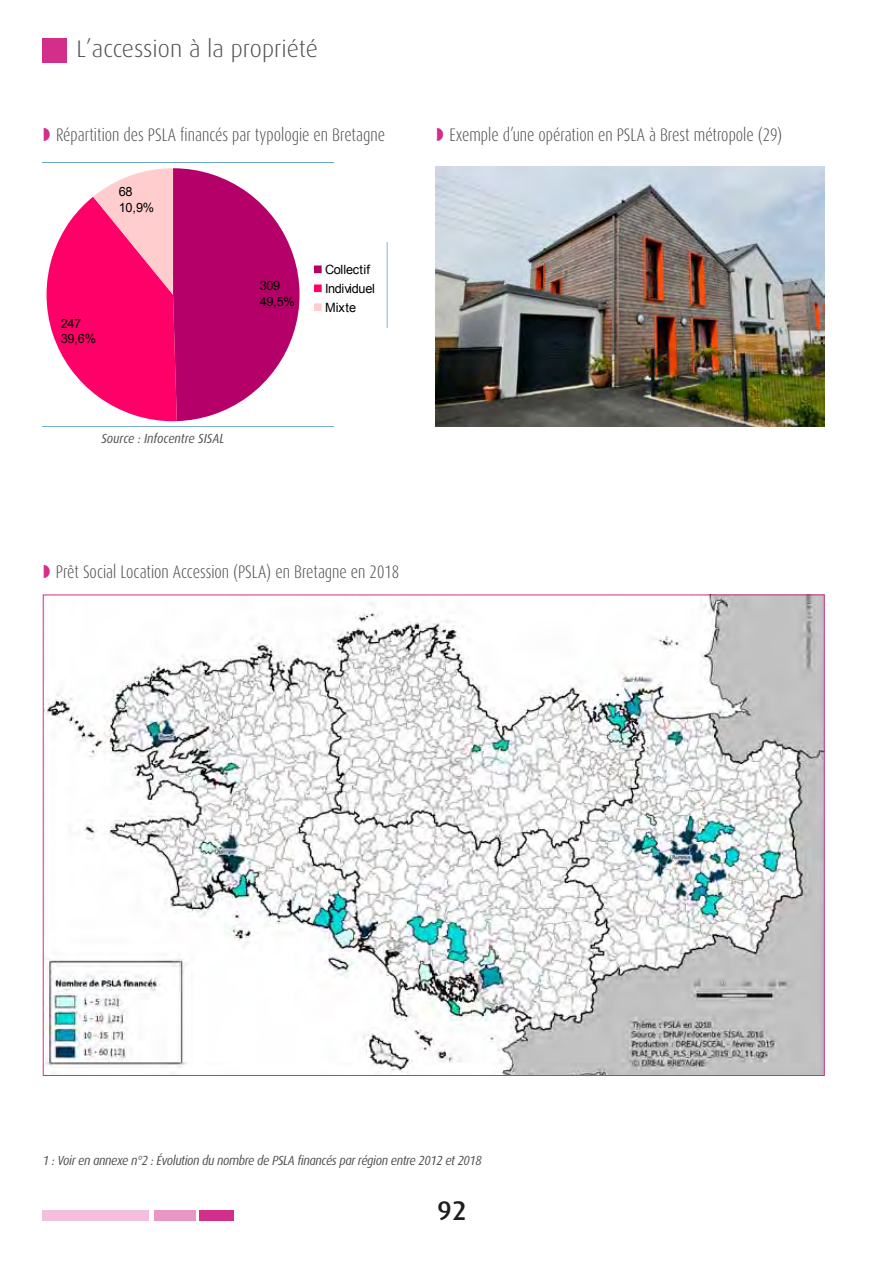
<style>
.page{position:relative;width:893px;height:1263px;background:#fff}
.page>*{position:absolute;margin:0;border:0;box-sizing:border-box;transform-origin:0 0}
.t1{font:500 27px "Dax OT";color:#1d1d1b}
.t2{font:300 24px "Dax OT";color:#4f4f4f}
.t3{font:300 condensed 18.15px "Dax OT";color:#4f4f4f;scale:.91 1}
.t4{font:italic 13.2px "Dax OT";letter-spacing:-.03em;color:#4f4f4f;scale:.91 1}
.t5{font:italic 13.2px "Dax OT";color:#4f4f4f;scale:.91 1}
.t6{font:12.75px/15.3px "Arial";letter-spacing:-.025em;color:#000}
</style>
<div class="page">
<div style="left:200px;top:1211px;width:34px;height:10px;background:#d42e8b"></div>
<div style="left:154px;top:1211px;width:42px;height:10px;background:#e996c5"></div>
<div style="left:43px;top:1210px;width:106px;height:11px;background:#f2c0dc"></div>
<div style="left:43px;top:38px;width:24px;height:24px;background:#d42e8b"></div>
<svg style="left:47px;top:168px;width:253px;height:253px"></svg>
<img style="left:436px;top:167px;width:389px;height:259px">
<img style="left:45px;top:596px;width:778px;height:478px">
<svg style="left:314px;top:242px;width:73px;height:86px"></svg>
<h2 class="t2" style="left:77px;top:35px;width:243px">L’accession à la propriété</h2>
<p class="t3" style="left:56px;top:123px;width:363px">Répartition des PSLA financés par typologie en Bretagne</p>
<p class="t6" style="left:119px;top:185px;width:37px">68<br>10,9%</p>
<p class="t6" style="left:61px;top:316px;width:37px">247<br>39,6%</p>
<p class="t5" style="left:101px;top:431px;width:137px">Source : Infocentre SISAL</p>
<p class="t6" style="left:260px;top:279px;width:37px">309<br>49,5%</p>
<p class="t6" style="left:325px;top:261px;width:51px;line-height:18.9px">Collectif<br>Individuel<br>Mixte</p>
<p class="t3" style="left:56px;top:560px;width:379px">Prêt Social Location Accession (PSLA) en Bretagne en 2018</p>
<p class="t3" style="left:449px;top:123px;width:367px">Exemple d’une opération en PSLA à Brest métropole (29)</p>
<p class="t4" style="left:43px;top:1153px;width:484px">1 : Voir en annexe n°2 : Évolution du nombre de PSLA financés par région entre 2012 et 2018</p>
<h1 class="t1" style="left:437px;top:1195px;width:31px">92</h1>
</div>
